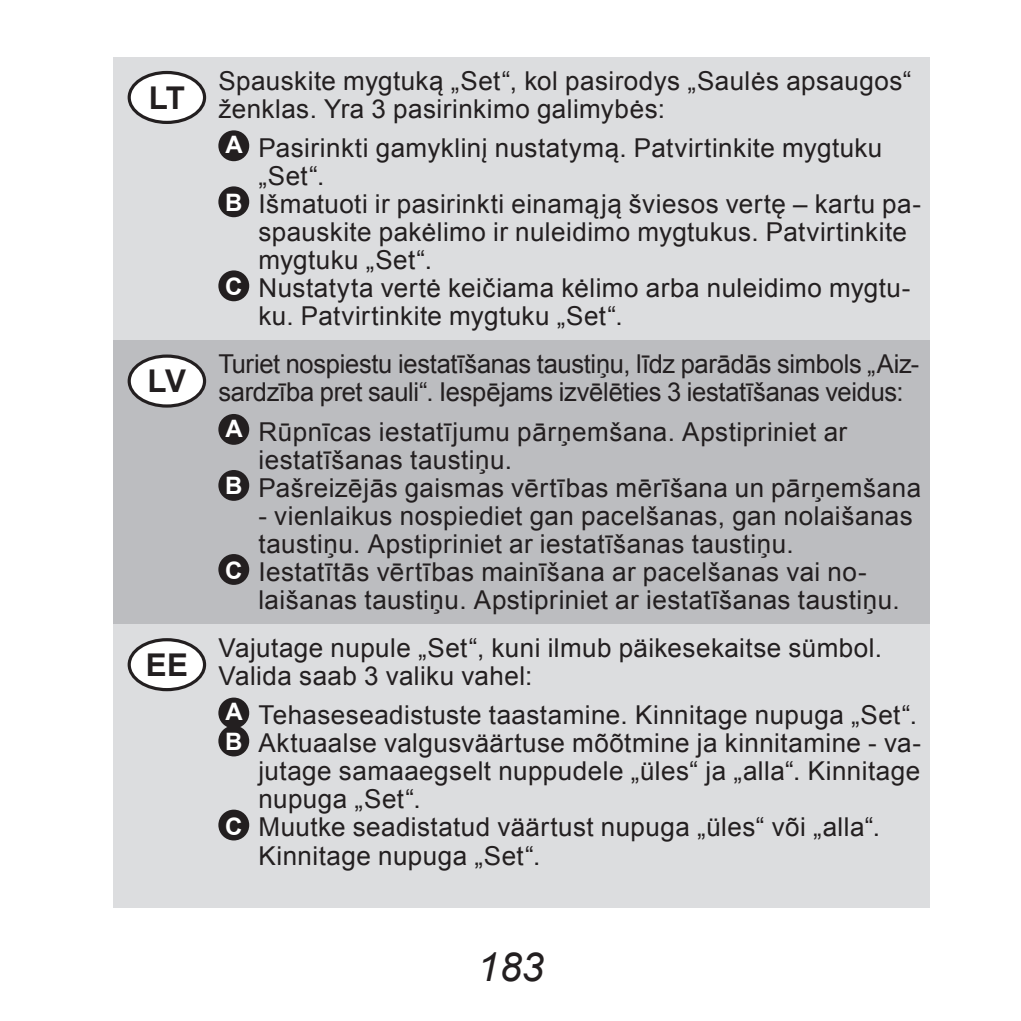
<style>
.page{position:relative;width:1021px;height:1021px;background:#fff}
.page>*{position:absolute;margin:0;border:0;box-sizing:border-box;transform-origin:0 0}
.t1{font:italic 40px "Arial";color:#231f20}
.t2{font:700 31.2px "Arial";color:#231f20}
.t3{font:26px/28px "Arial";letter-spacing:.015em;color:#231f20}
.t4{font:26px/28px "Arial";letter-spacing:-.01em;color:#231f20}
.s1{font-weight:700;font-size:24px;color:#fff}
</style>
<div class="page">
<div style="left:113px;top:57px;width:817px;height:283px;background:#dcdddf"></div>
<div style="left:113px;top:624px;width:817px;height:283px;background:#dcdddf"></div>
<div style="left:113px;top:340px;width:817px;height:284px;background:#bcbdc0"></div>
<div style="left:220px;top:132px;width:28px;height:28px;background:#231f20;border-radius:50%"></div>
<div style="left:218px;top:130px;width:31px;height:31px;border:3px solid #231f20;border-radius:50%"></div>
<div style="left:220px;top:188px;width:28px;height:28px;background:#231f20;border-radius:50%"></div>
<div style="left:218px;top:186px;width:31px;height:31px;border:3px solid #231f20;border-radius:50%"></div>
<div style="left:220px;top:272px;width:28px;height:28px;background:#231f20;border-radius:50%"></div>
<div style="left:218px;top:270px;width:31px;height:31px;border:3px solid #231f20;border-radius:50%"></div>
<div style="left:220px;top:699px;width:28px;height:28px;background:#231f20;border-radius:50%"></div>
<div style="left:218px;top:697px;width:31px;height:31px;border:3px solid #231f20;border-radius:50%"></div>
<div style="left:220px;top:727px;width:28px;height:28px;background:#231f20;border-radius:50%"></div>
<div style="left:218px;top:725px;width:31px;height:31px;border:3px solid #231f20;border-radius:50%"></div>
<div style="left:220px;top:811px;width:28px;height:28px;background:#231f20;border-radius:50%"></div>
<div style="left:218px;top:809px;width:31px;height:31px;border:3px solid #231f20;border-radius:50%"></div>
<div style="left:220px;top:415px;width:28px;height:28px;background:#231f20;border-radius:50%"></div>
<div style="left:218px;top:414px;width:31px;height:31px;border:3px solid #231f20;border-radius:50%"></div>
<div style="left:220px;top:471px;width:28px;height:28px;background:#231f20;border-radius:50%"></div>
<div style="left:218px;top:470px;width:31px;height:31px;border:3px solid #231f20;border-radius:50%"></div>
<div style="left:220px;top:555px;width:28px;height:28px;background:#231f20;border-radius:50%"></div>
<div style="left:218px;top:554px;width:31px;height:31px;border:3px solid #231f20;border-radius:50%"></div>
<div style="left:129px;top:72px;width:75px;height:50px;background:#fff;border-radius:50%"></div>
<div style="left:128px;top:71px;width:78px;height:53px;border:3px solid #231f20;border-radius:50%"></div>
<div style="left:129px;top:639px;width:75px;height:50px;background:#fff;border-radius:50%"></div>
<div style="left:128px;top:638px;width:78px;height:53px;border:3px solid #231f20;border-radius:50%"></div>
<div style="left:129px;top:356px;width:75px;height:50px;background:#fff;border-radius:50%"></div>
<div style="left:128px;top:354px;width:78px;height:53px;border:3px solid #231f20;border-radius:50%"></div>
<p class="t2" style="left:149px;top:77px;width:18px">LT</p>
<p class="t2" style="left:148px;top:361px;width:19px">LV</p>
<p class="t2" style="left:146px;top:644px;width:21px">EE</p>
<p class="t3" style="left:218px;top:67px;width:694px">Spauskite mygtuką „Set“, kol pasirodys „Saulės apsaugos“ ženklas. Yra 3 pasirinkimo galimybės:</p>
<p class="t3" style="left:225px;top:134px;width:658px"><sup>A</sup> Pasirinkti gamyklinį nustatymą. Patvirtinkite mygtuku</p>
<p class="t3" style="left:258px;top:162px;width:63px">„Set“.</p>
<p class="t3" style="left:225px;top:190px;width:697px"><span class="s1">B</span> Išmatuoti ir pasirinkti einamąją šviesos vertę – kartu pa-</p>
<p class="t3" style="left:258px;top:218px;width:650px">spauskite pakėlimo ir nuleidimo mygtukus. Patvirtinkite</p>
<p class="t3" style="left:258px;top:246px;width:170px">mygtuku „Set“.</p>
<p class="t3" style="left:225px;top:274px;width:687px"><span class="s1">C</span> Nustatyta vertė keičiama kėlimo arba nuleidimo mygtu-</p>
<p class="t3" style="left:258px;top:302px;width:361px">ku. Patvirtinkite mygtuku „Set“.</p>
<p class="t4" style="left:218px;top:350px;width:702px">Turiet nospiestu iestatīšanas taustiņu, līdz parādās simbols „Aiz&shy;sardzība pret sauli“. Iespējams izvēlēties 3 iestatīšanas veidus:</p>
<p class="t3" style="left:225px;top:418px;width:623px"><sup>A</sup> Rūpnīcas iestatījumu pārņemšana. Apstipriniet ar</p>
<p class="t3" style="left:258px;top:446px;width:255px">iestatīšanas taustiņu.</p>
<p class="t3" style="left:225px;top:474px;width:697px"><span class="s1">B</span> Pašreizējās gaismas vērtības mērīšana un pārņemšana</p>
<p class="t3" style="left:258px;top:502px;width:656px">- vienlaikus nospiediet gan pacelšanas, gan nolaišanas</p>
<p class="t3" style="left:258px;top:530px;width:537px">taustiņu. Apstipriniet ar iestatīšanas taustiņu.</p>
<p class="t3" style="left:225px;top:558px;width:643px"><span class="s1">C</span> Iestatītās vērtības mainīšana ar pacelšanas vai no-</p>
<p class="t3" style="left:258px;top:586px;width:643px">laišanas taustiņu. Apstipriniet ar iestatīšanas taustiņu.</p>
<p class="t3" style="left:218px;top:634px;width:660px">Vajutage nupule „Set“, kuni ilmub päikesekaitse sümbol.<br>Valida saab 3 valiku vahel:</p>
<p class="t3" style="left:225px;top:701px;width:688px"><sup>A</sup> Tehaseseadistuste taastamine. Kinnitage nupuga „Set“.</p>
<p class="t3" style="left:225px;top:729px;width:697px"><span class="s1">B</span> Aktuaalse valgusväärtuse mõõtmine ja kinnitamine - va-</p>
<p class="t3" style="left:258px;top:757px;width:663px">jutage samaaegselt nuppudele „üles“ ja „alla“. Kinnitage</p>
<p class="t3" style="left:258px;top:785px;width:159px">nupuga „Set“.</p>
<p class="t3" style="left:225px;top:813px;width:652px"><span class="s1">C</span> Muutke seadistatud väärtust nupuga „üles“ või „alla“.</p>
<p class="t3" style="left:258px;top:841px;width:279px">Kinnitage nupuga „Set“.</p>
<h1 class="t1" style="left:477px;top:941px;width:68px">183</h1>
</div>
